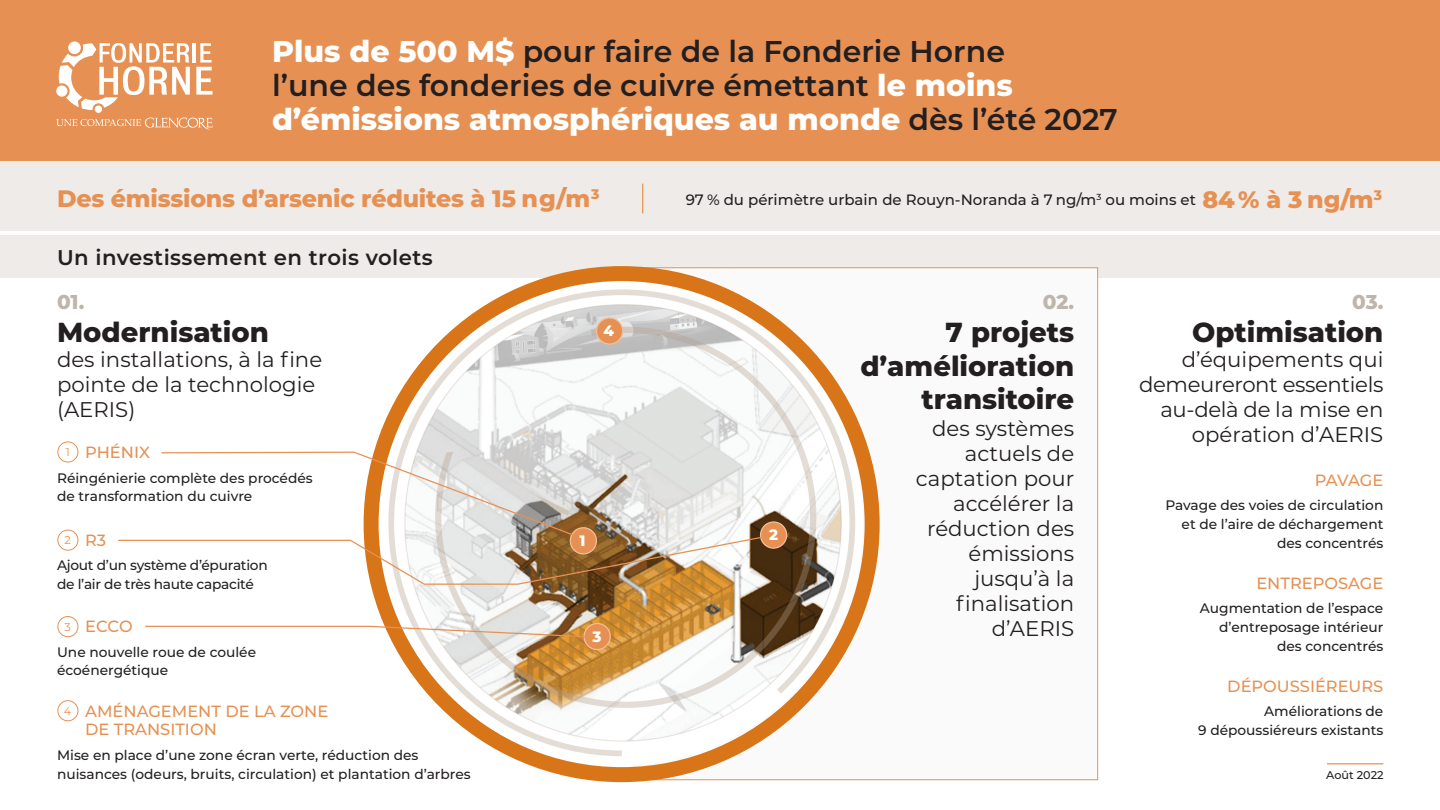
<style>
.page{position:relative;width:1440px;height:810px;background:#fff}
.page>*{position:absolute;margin:0;border:0;box-sizing:border-box;transform-origin:0 0}
.t1{font:600 30px/33.8px "Montserrat";color:#231f20}
.t2{font:800 27.5px/33.4px "Montserrat";color:#231f20;text-align:right}
.t3{font:800 23.75px "Montserrat";letter-spacing:-.01em;color:#e69153}
.t4{font:21.25px/25px "Montserrat";color:#231f20;text-align:right}
.t5{font:600 21.25px "Montserrat";letter-spacing:.02em;color:#231f20}
.t6{font:800 20px "Montserrat";color:#beb6ad}
.t7{font:500 16.25px/18.8px "Montserrat";color:#e69153}
.t8{font:500 15px "Montserrat";color:#231f20}
.t9{font:800 15px "Montserrat";color:#fff}
.t10{font:500 13.75px/18.8px "Montserrat";color:#231f20;text-align:right}
.t11{font:500 13.75px/18.8px "Montserrat";letter-spacing:-.02em;color:#231f20}
.t12{font:500 11.25px "Montserrat";color:#231f20}
.t13{font:11.25px "Montserrat";color:#e69153}
.s1{font-weight:800;color:#fff}
.s2{font-weight:800;font-size:23.75px;color:#e69153}
</style>
<div class="page">
<div style="left:0;top:235px;width:1440px;height:42px;background:#efebe8"></div>
<svg style="left:643px;top:267px;width:455px;height:513px"></svg>
<div style="left:0;top:155px;width:1440px;height:76px;background:#efebe8"></div>
<div style="left:0;top:0;width:1440px;height:161px;background:#e69153"></div>
<svg style="left:56px;top:85px;width:11px;height:12px"></svg>
<hr style="left:193px;top:43px;width:3px;height:20px;background:#fff">
<svg style="left:196px;top:43px;width:17px;height:52px"></svg>
<svg style="left:68px;top:41px;width:13px;height:13px"></svg>
<div style="left:95px;top:106px;width:7px;height:7px;background:#fff;border-radius:50%"></div>
<svg style="left:59px;top:43px;width:131px;height:67px"></svg>
<svg style="left:56px;top:118px;width:157px;height:12px"></svg>
<div style="left:57px;top:530px;width:21px;height:21px;border:1px solid #e69153;border-radius:50%"></div>
<div style="left:57px;top:616px;width:21px;height:21px;border:1px solid #e69153;border-radius:50%"></div>
<div style="left:57px;top:441px;width:21px;height:22px;border:1px solid #e69153;border-radius:50%"></div>
<svg style="left:642px;top:184px;width:1px;height:29px"></svg>
<div style="left:57px;top:700px;width:21px;height:21px;border:1px solid #e69153;border-radius:50%"></div>
<div style="left:364px;top:266px;width:516px;height:516px;border:15px solid #d87519;border-radius:50%"></div>
<svg style="left:388px;top:289px;width:467px;height:467px"></svg>
<svg style="left:416px;top:325px;width:420px;height:402px"></svg>
<div style="left:584px;top:623px;width:26px;height:27px;background:#e69153;border-radius:50%"></div>
<div style="left:584px;top:623px;width:27px;height:27px;border:1px solid #f1c099;border-radius:50%"></div>
<div style="left:761px;top:522px;width:26px;height:26px;background:#e69153;border-radius:50%"></div>
<div style="left:760px;top:521px;width:27px;height:28px;border:1px solid #f1c099;border-radius:50%"></div>
<svg style="left:145px;top:625px;width:443px;height:13px"></svg>
<svg style="left:118px;top:451px;width:648px;height:134px"></svg>
<div style="left:597px;top:318px;width:26px;height:26px;background:#e69153;border-radius:50%"></div>
<div style="left:596px;top:317px;width:27px;height:28px;border:1px solid #f1c099;border-radius:50%"></div>
<hr style="left:1327px;top:763px;width:56px;height:1px;background:#e69153">
<h1 class="t1" style="left:272px;top:33px;width:847px"><span class="s1">Plus de 500 M$</span> pour faire de la Fonderie Horne<br>l’une des fonderies de cuivre émettant <span class="s1">le moins d’émissions atmosphériques au monde</span> dès l’été 2027</h1>
<h3 class="t3" style="left:57px;top:181px;width:544px">Des émissions d’arsenic réduites à 15 ng/m<sup>3</sup></h3>
<h3 class="t5" style="left:57px;top:243px;width:377px">Un investissement en trois volets</h3>
<h3 class="t6" style="left:57px;top:287px;width:29px">01.</h3>
<h2 class="t2" style="left:57px;top:314px;width:213px">Modernisation</h2>
<h3 class="t4" style="left:57px;top:346px;width:267px;text-align:left">des installations, à la fine pointe de la technologie (AERIS)</h3>
<p class="t7" style="left:85px;top:442px;width:66px">PHÉNIX</p>
<p class="t10" style="left:57px;top:468px;width:257px;text-align:left">Réingénierie complète des procédés de transformation du cuivre</p>
<p class="t13" style="left:66px;top:444px;width:6px">1</p>
<p class="t7" style="left:85px;top:530px;width:22px">R3</p>
<p class="t11" style="left:57px;top:555px;width:212px">Ajout d’un système d’épuration de l’air de très haute capacité</p>
<p class="t13" style="left:64px;top:532px;width:8px">2</p>
<p class="t7" style="left:85px;top:616px;width:49px">ECCO</p>
<p class="t10" style="left:57px;top:642px;width:201px;text-align:left">Une nouvelle roue de coulée écoénergétique</p>
<p class="t13" style="left:64px;top:619px;width:8px">3</p>
<p class="t7" style="left:85px;top:701px;width:245px">AMÉNAGEMENT DE LA ZONE<br>DE TRANSITION</p>
<p class="t10" style="left:57px;top:745px;width:415px;text-align:left">Mise en place d’une zone écran verte, réduction des nuisances (odeurs, bruits, circulation) et plantation d’arbres</p>
<p class="t13" style="left:64px;top:703px;width:9px">4</p>
<p class="t9" style="left:604px;top:320px;width:12px">4</p>
<p class="t9" style="left:579px;top:530px;width:8px">1</p>
<p class="t9" style="left:593px;top:625px;width:11px">3</p>
<p class="t8" style="left:686px;top:189px;width:698px">97 % du périmètre urbain de Rouyn-Noranda à 7 ng/m<sup>3</sup> ou moins et <span class="s2">84 % à 3 ng/m</span><sup>3</sup></p>
<p class="t9" style="left:769px;top:524px;width:10px">2</p>
<h3 class="t6" style="left:1043px;top:287px;width:33px">02.</h3>
<h2 class="t2" style="left:860px;top:314px;width:215px">7 projets d’amélioration transitoire</h2>
<h3 class="t4" style="left:916px;top:415px;width:160px">des systèmes actuels de captation pour accélérer la réduction des émissions jusqu’à la finalisation d’AERIS</h3>
<h3 class="t6" style="left:1352px;top:287px;width:33px">03.</h3>
<h2 class="t2" style="left:1192px;top:314px;width:193px">Optimisation</h2>
<h3 class="t4" style="left:1139px;top:346px;width:246px">d’équipements qui demeureront essentiels au-delà de la mise en opération d’AERIS</h3>
<p class="t7" style="left:1315px;top:470px;width:70px">PAVAGE</p>
<p class="t10" style="left:1165px;top:495px;width:220px">Pavage des voies de circulation et de l’aire de déchargement des concentrés</p>
<p class="t7" style="left:1256px;top:573px;width:128px">ENTREPOSAGE</p>
<p class="t10" style="left:1200px;top:598px;width:185px">Augmentation de l’espace d’entreposage intérieur des concentrés</p>
<p class="t7" style="left:1227px;top:676px;width:158px">DÉPOUSSIÉREURS</p>
<p class="t10" style="left:1198px;top:701px;width:187px">Améliorations de<br>9 dépoussiéreurs existants</p>
<p class="t12" style="left:1326px;top:767px;width:59px">Août 2022</p>
</div>
